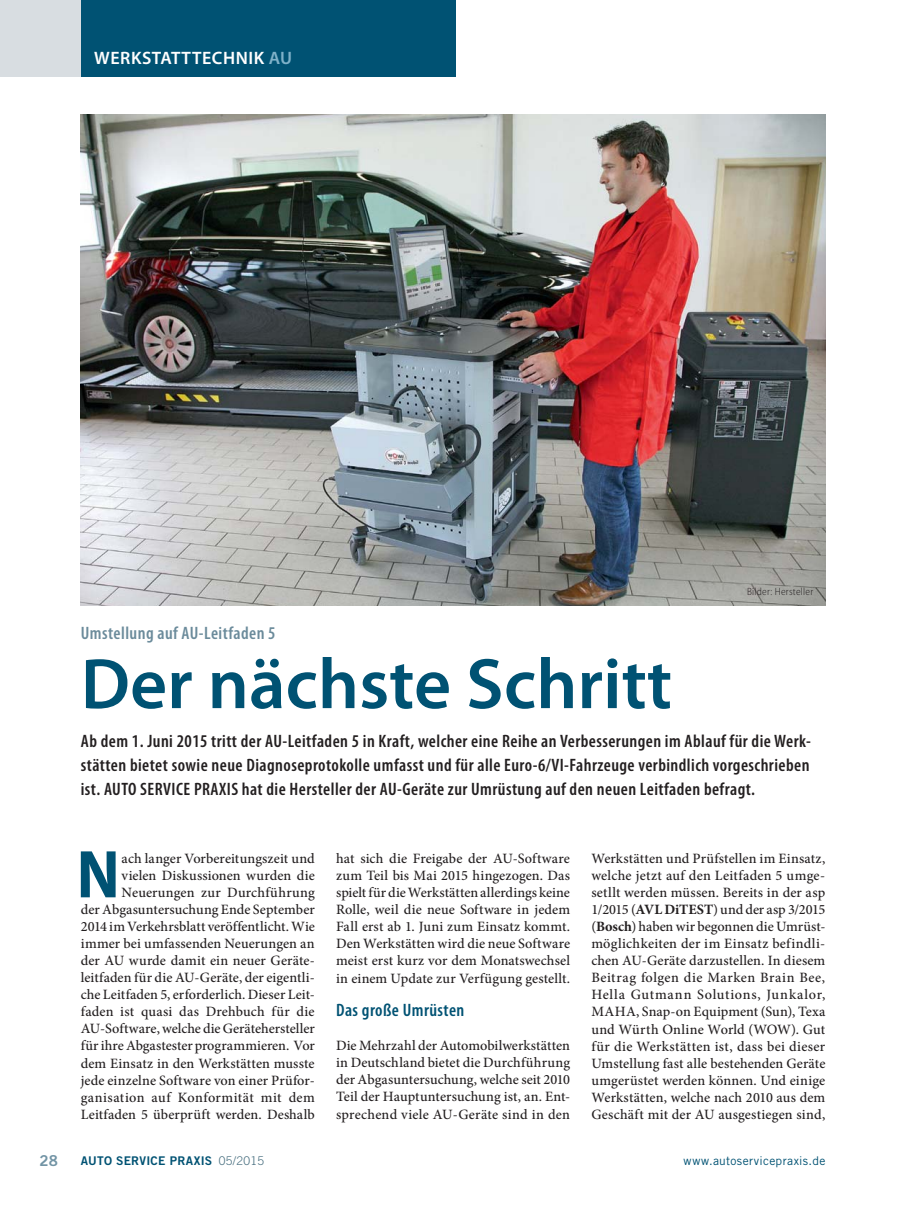
<style>
.page{position:relative;width:919px;height:1212px;background:#fff}
.page>*{position:absolute;margin:0;border:0;box-sizing:border-box;transform-origin:0 0}
.t1{font:600 72px "Myriad Pro";color:#005273}
.t2{font:700 semi-condensed 68.1px "Myriad Pro";color:#005273}
.t3{font:600 condensed 18px/24px "Myriad Pro";letter-spacing:.025em;color:#231f20;text-align:justify}
.t4{font:600 condensed 18px "Myriad Pro";letter-spacing:.025em;color:#6b8b9b}
.t5{font:600 18px "Myriad Pro";letter-spacing:.03em;color:#fff}
.t6{font:600 condensed 18px "Myriad Pro";letter-spacing:.025em;color:#005273}
.t7{font:15px "Trade Gothic LT Std Bd 2";color:#7294a5}
.t8{font:500 14.25px/17px "Minion Pro";letter-spacing:.005em;color:#231f20;text-align:justify}
.t9{font:12px "Trade Gothic LT Std Bd 2";letter-spacing:.02em;color:#005273}
.t10{font:12px "Trade Gothic LT Std";letter-spacing:.025em;color:#005273}
.t11{font:300 semi-condensed 10.5px "Myriad Pro";letter-spacing:.025em;color:#231f20}
.s1{color:#80b2c9}
.s2{font-weight:700}
.s3{font-family:"Trade Gothic LT Std";font-weight:300;color:#476e7f}
</style>
<div class="page">
<img style="left:81px;top:115px;width:744px;height:491px">
<div style="left:0;top:0;width:81px;height:77px;background:#d8dde1"></div>
<div style="left:81px;top:0;width:374px;height:77px;background:#005273"></div>
<p class="t5" style="left:94px;top:47px;width:199px">WERKSTATTTECHNIK <span class="s1">AU</span></p>
<p class="t11" style="left:747px;top:585px;width:68px">Bilder: Hersteller</p>
<p class="t4" style="left:81px;top:626px;width:196px">Umstellung auf AU-Leitfaden 5</p>
<h1 class="t1" style="left:81px;top:641px;width:592px">Der nächste Schritt</h1>
<p class="t3" style="left:81px;top:731px;width:731px">Ab dem 1. Juni 2015 tritt der AU-Leitfaden 5 in Kraft, welcher eine Reihe an Verbesserungen im Ablauf für die Werk&shy;stätten bietet sowie neue Diagnoseprotokolle umfasst und für alle Euro-6/VI-Fahrzeuge verbindlich vorgeschrieben ist. AUTO SERVICE PRAXIS hat die Hersteller der AU-Geräte zur Umrüstung auf den neuen Leitfaden befragt.</p>
<h2 class="t2" style="left:76px;top:834px;width:45px">N</h2>
<p class="t8" style="left:81px;top:851px;width:236px;text-align:right">ach langer Vorbereitungszeit und<br>vielen Diskussionen wurden die Neuerungen zur Durchführung<br>der Abgasuntersuchung Ende September 2014 im Verkehrsblatt veröffentlicht. Wie immer bei umfassenden Neuerungen an der AU wurde damit ein neuer Geräte&shy;leitfaden für die AU-Geräte, der eigentli&shy;che Leitfaden 5, erforderlich. Dieser Leit&shy;faden ist quasi das Drehbuch für die AU-Software, welche die Gerätehersteller für ihre Abgastester programmieren. Vor dem Einsatz in den Werkstätten musste jede einzelne Software von einer Prüfor&shy;ganisation auf Konformität mit dem Leitfaden 5 überprüft werden. Deshalb</p>
<p class="t8" style="left:336px;top:851px;width:235px">hat sich die Freigabe der AU-Software zum Teil bis Mai 2015 hingezogen. Das spielt für die Werkstätten allerdings keine Rolle, weil die neue Software in jedem Fall erst ab 1. Juni zum Einsatz kommt.<br>Den Werkstätten wird die neue Software meist erst kurz vor dem Monatswechsel in einem Update zur Verfügung gestellt.</p>
<p class="t6" style="left:336px;top:1003px;width:130px">Das große Umrüsten</p>
<p class="t8" style="left:336px;top:1038px;width:235px">Die Mehrzahl der Automobilwerkstätten in Deutschland bietet die Durchführung der Abgasuntersuchung, welche seit 2010<br>Teil der Hauptuntersuchung ist, an. Ent&shy;sprechend viele AU-Geräte sind in den</p>
<p class="t8" style="left:591px;top:851px;width:235px">Werkstätten und Prüfstellen im Einsatz, welche jetzt auf den Leitfaden 5 umge&shy;setllt werden müssen. Bereits in der asp 1/2015 (<span class="s2">AVL DiTEST</span>) und der asp 3/2015 (<span class="s2">Bosch</span>) haben wir begonnen die Umrüst&shy;möglichkeiten der im Einsatz befindli&shy;chen AU-Geräte darzustellen. In diesem Beitrag folgen die Marken Brain Bee, Hella Gutmann Solutions, Junkalor, MAHA, Snap-on Equipment (Sun), Texa und Würth Online World (WOW). Gut für die Werkstätten ist, dass bei dieser Umstellung fast alle bestehenden Geräte umgerüstet werden können. Und einige Werkstätten, welche nach 2010 aus dem Geschäft mit der AU ausgestiegen sind,</p>
<p class="t7" style="left:39px;top:1152px;width:20px">28</p>
<p class="t9" style="left:81px;top:1154px;width:185px">AUTO SERVICE PRAXIS <span class="s3">05/2015</span></p>
<p class="t10" style="left:683px;top:1154px;width:143px">www.autoservicepraxis.de</p>
</div>
